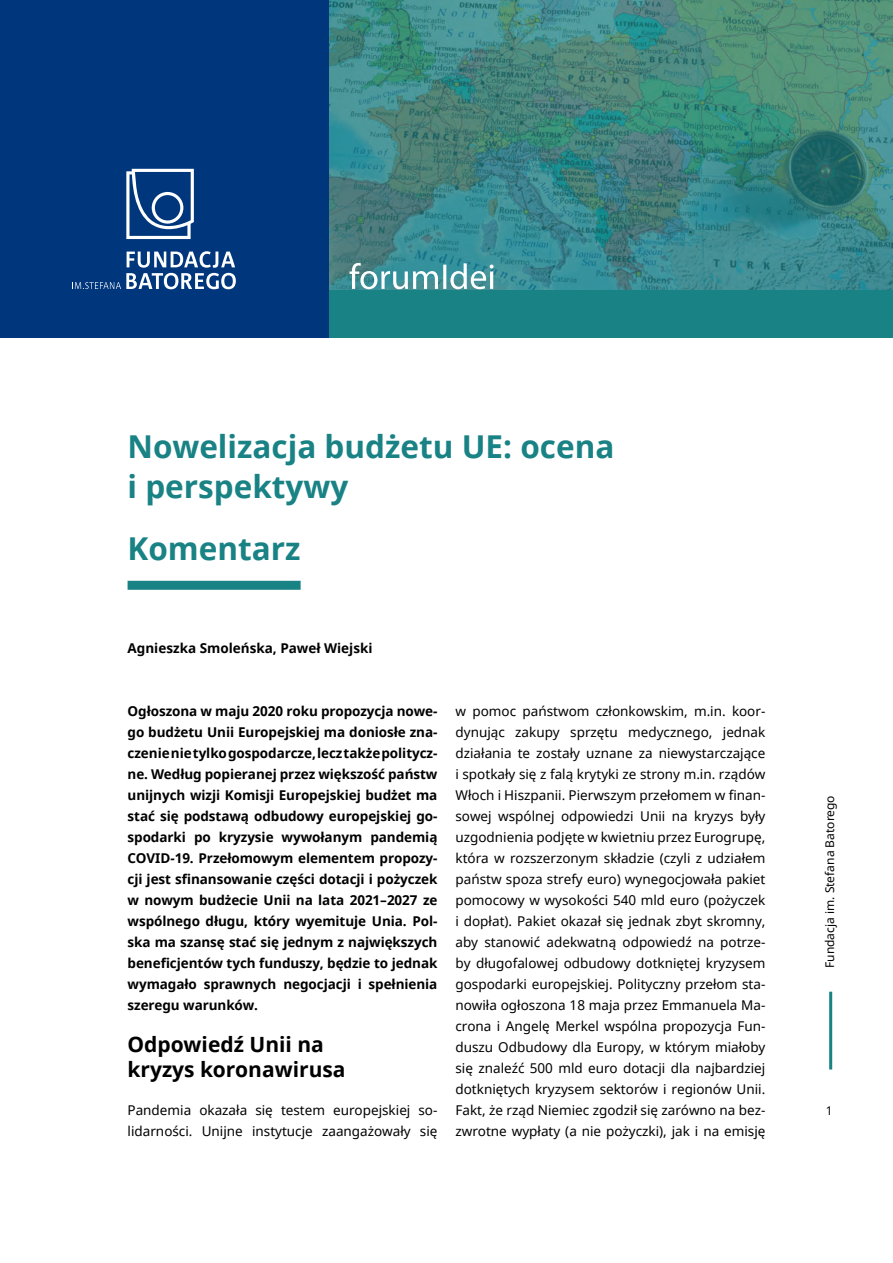
<style>
.page{position:relative;width:893px;height:1263px;background:#fff}
.page>*{position:absolute;margin:0;border:0;box-sizing:border-box;transform-origin:0 0}
.t1{font:700 31.5px/40.5px "Noto Sans";color:#198284}
.t2{font:700 21px/25.2px "Noto Sans";color:#000}
.t3{font:13.5px/21px "Noto Sans";color:#000}
.t4{font:700 13.5px/21px "Noto Sans";letter-spacing:-.005em;color:#000;text-align:justify}
.t5{font:12px "Noto Sans";color:#000}
</style>
<div class="page">
<hr style="left:829px;top:992px;width:3px;height:77px;background:#198284">
<div style="left:0;top:195px;width:893px;height:143px;background:#198284"></div>
<img style="left:328px;top:0;width:565px;height:289px">
<div style="left:128px;top:581px;width:173px;height:9px;background:#198284"></div>
<div style="left:0;top:0;width:328px;height:338px;background:#00377c"></div>
<svg style="left:72px;top:251px;width:164px;height:38px"></svg>
<svg style="left:126px;top:169px;width:68px;height:70px"></svg>
<svg style="left:350px;top:263px;width:144px;height:26px;background:#72aeb3"></svg>
<h1 class="t1" style="left:128px;top:425px;width:488px">Nowelizacja budżetu UE: ocena i perspektywy</h1>
<h1 class="t1" style="left:128px;top:527px;width:175px">Komentarz</h1>
<p class="t4" style="left:128px;top:637px;width:247px">Agnieszka Smoleńska, Paweł Wiejski</p>
<p class="t4" style="left:128px;top:700px;width:311px">Ogłoszona w maju 2020 roku propozycja nowe&shy;go budżetu Unii Europejskiej ma doniosłe zna&shy;czenie nie tylko gospodarcze, lecz także politycz&shy;ne. Według popieranej przez większość państw unijnych wizji Komisji Europejskiej budżet ma stać się podstawą odbudowy europejskiej go&shy;spodarki po kryzysie wywołanym pandemią COVID-19. Przełomowym elementem propozy&shy;cji jest sfinansowanie części dotacji i pożyczek w nowym budżecie Unii na lata 2021–2027 ze wspólnego długu, który wyemituje Unia. Pol&shy;ska ma szansę stać się jednym z największych beneficjentów tych funduszy, będzie to jednak wymagało sprawnych negocjacji i spełnienia szeregu warunków.</p>
<h2 class="t2" style="left:128px;top:1031px;width:220px">Odpowiedź Unii na kryzys koronawirusa</h2>
<p class="t3" style="left:128px;top:1099px;width:311px">Pandemia okazała się testem europejskiej so&shy;lidarności. Unijne instytucje zaangażowały się</p>
<p class="t3" style="left:455px;top:700px;width:311px;text-align:justify">w pomoc państwom członkowskim, m.in. koor&shy;dynując zakupy sprzętu medycznego, jednak działania te zostały uznane za niewystarczające i spotkały się z falą krytyki ze strony m.in. rządów Włoch i Hiszpanii. Pierwszym przełomem w finan&shy;sowej wspólnej odpowiedzi Unii na kryzys były uzgodnienia podjęte w kwietniu przez Eurogrupę, która w rozszerzonym składzie (czyli z udziałem państw spoza strefy euro) wynegocjowała pakiet pomocowy w wysokości 540 mld euro (pożyczek i dopłat). Pakiet okazał się jednak zbyt skromny, aby stanowić adekwatną odpowiedź na potrze&shy;by długofalowej odbudowy dotkniętej kryzysem gospodarki europejskiej. Polityczny przełom sta&shy;nowiła ogłoszona 18 maja przez Emmanuela Ma&shy;crona i Angelę Merkel wspólna propozycja Fun&shy;duszu Odbudowy dla Europy, w którym miałoby się znaleźć 500 mld euro dotacji dla najbardziej dotkniętych kryzysem sektorów i regionów Unii.<br>Fakt, że rząd Niemiec zgodził się zarówno na bez&shy;zwrotne wypłaty (a nie pożyczki), jak i na emisję</p>
<p class="t5" style="left:821px;top:968px;width:174px;rotate:-90deg">Fundacja im. Stefana Batorego</p>
<p class="t5" style="left:826px;top:1102px;width:8px">1</p>
</div>
